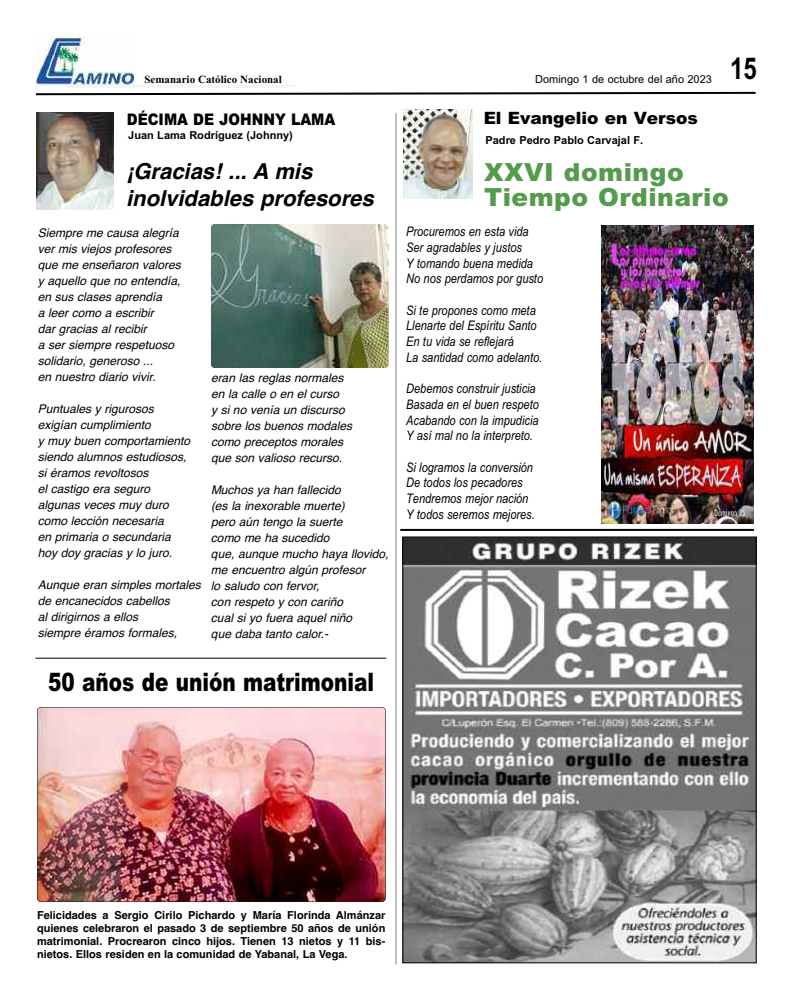
<style>
.page{position:relative;width:792px;height:1008px;background:#fff}
.page>*{position:absolute;margin:0;border:0;box-sizing:border-box;transform-origin:0 0}
.t1{font:700 30px "Arial";color:#000;scale:.8 1}
.t2{font:900 25.5px "Arial";color:#000;scale:.79 1}
.t3{font:900 25px/24.9px "Arial";letter-spacing:.02em;color:#549b4d}
.t4{font:italic 700 22px/27px "Helvetica";color:#000}
.t5{font:900 17px "Arial";color:#000}
.t6{font:900 16px "Arial";color:#000;scale:.87 1}
.t7{font:italic 13.2px/15.7px "Arial";color:#000;scale:.83 1}
.t8{font:italic 12px/16px "Helvetica";color:#000}
.t9{font:700 11px/13.2px "Helvetica";color:#000;text-align:justify}
.t10{font:11px "Arial Bold MT OTF";color:#000}
.t11{font:11px "Arial";color:#000}
.t12{font:700 11px "Times New Roman";color:#000}
</style>
<div class="page">
<img style="left:36px;top:36px;width:98px;height:49px">
<svg style="left:35px;top:85px;width:721px;height:11px"></svg>
<hr style="left:143px;top:85px;width:144px;height:2px;background:#f5f5f5">
<img style="left:65px;top:85px;width:69px;height:2px">
<hr style="left:396px;top:113px;width:1px;height:851px;background:#808080">
<hr style="left:400px;top:529px;width:354px;height:2px;background:#000">
<img style="left:405px;top:539px;width:349px;height:422px">
<div style="left:403px;top:537px;width:353px;height:426px;border:1px solid #000"></div>
<img style="left:36px;top:112px;width:78px;height:98px">
<img style="left:403px;top:110px;width:69px;height:89px">
<img style="left:602px;top:225px;width:152px;height:298px">
<img style="left:211px;top:224px;width:178px;height:144px;border-radius:4px">
<img style="left:37px;top:707px;width:349px;height:195px;border-radius:4px">
<div style="left:37px;top:707px;width:349px;height:195px;border:1px solid #000;border-radius:4px"></div>
<hr style="left:35px;top:658px;width:351px;height:1px;background:#000">
<p class="t12" style="left:144px;top:72px;width:139px">Semanario Católico Nacional</p>
<p class="t11" style="left:535px;top:73px;width:178px">Domingo 1 de octubre del año 2023</p>
<h1 class="t1" style="left:730px;top:51px;width:35px">15</h1>
<h3 class="t6" style="left:127px;top:110px;width:241px">DÉCIMA DE JOHNNY LAMA</h3>
<p class="t10" style="left:128px;top:129px;width:166px">Juan Lama Rodríguez (Johnny)</p>
<h3 class="t4" style="left:126px;top:158px;width:249px">¡Gracias! ... A mis inolvidables profesores</h3>
<p class="t8" style="left:38px;top:225px;width:145px">Siempre me causa alegría ver mis viejos profesores que me enseñaron valores y aquello que no entendía, en sus clases aprendía<br>a leer como a escribir<br>dar gracias al recibir<br>a ser siempre respetuoso solidario, generoso ...<br>en nuestro diario vivir.</p>
<p class="t8" style="left:38px;top:401px;width:154px">Puntuales y rigurosos exigían cumplimiento<br>y muy buen comportamiento siendo alumnos estudiosos, si éramos revoltosos<br>el castigo era seguro algunas veces muy duro como lección necesaria<br>en primaria o secundaria hoy doy gracias y lo juro.</p>
<p class="t8" style="left:38px;top:577px;width:165px">Aunque eran simples mortales de encanecidos cabellos<br>al dirigirnos a ellos<br>siempre éramos formales,</p>
<p class="t8" style="left:211px;top:370px;width:143px">eran las reglas normales en la calle o en el curso<br>y si no venía un discurso sobre los buenos modales como preceptos morales que son valioso recurso.</p>
<p class="t8" style="left:211px;top:482px;width:179px">Muchos ya han fallecido<br>(es la inexorable muerte)<br>pero aún tengo la suerte<br>como me ha sucedido<br>que, aunque mucho haya llovido, me encuentro algún profesor<br>lo saludo con fervor,<br>con respeto y con cariño<br>cual si yo fuera aquel niño<br>que daba tanto calor.-</p>
<h2 class="t2" style="left:48px;top:668px;width:414px">50 años de unión matrimonial</h2>
<h3 class="t5" style="left:484px;top:108px;width:216px">El Evangelio en Versos</h3>
<h3 class="t3" style="left:484px;top:160px;width:246px">XXVI domingo<br>Tiempo Ordinario</h3>
<p class="t10" style="left:485px;top:134px;width:159px">Padre Pedro Pablo Carvajal F.</p>
<p class="t7" style="left:406px;top:224px;width:167px">Procuremos en esta vida<br>Ser agradables y justos<br>Y tomando buena medida<br>No nos perdamos por gusto</p>
<p class="t7" style="left:406px;top:302px;width:165px">Si te propones como meta<br>Llenarte del Espíritu Santo<br>En tu vida se reflejará<br>La santidad como adelanto.</p>
<p class="t7" style="left:406px;top:381px;width:161px">Debemos construir justicia<br>Basada en el buen respeto<br>Acabando con la impudicia<br>Y así mal no la interpreto.</p>
<p class="t7" style="left:406px;top:459px;width:157px">Si logramos la conversión<br>De todos los pecadores<br>Tendremos mejor nación<br>Y todos seremos mejores.</p>
<p class="t9" style="left:37px;top:908px;width:350px">Felicidades a Sergio Cirilo Pichardo y María Florinda Almánzar quienes celebraron el pasado 3 de septiembre 50 años de unión matrimonial. Procrearon cinco hijos. Tienen 13 nietos y 11 bis&shy;nietos. Ellos residen en la comunidad de Yabanal, La Vega.</p>
</div>
